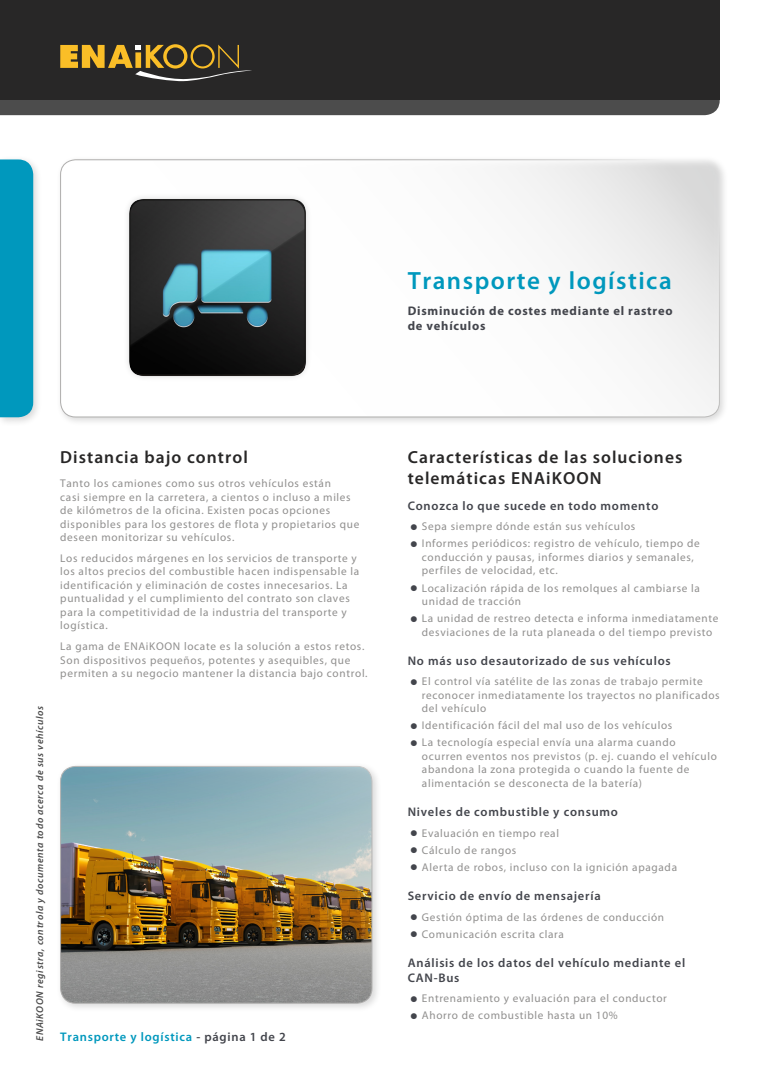
<style>
.page{position:relative;width:780px;height:1088px;background:#fff}
.page>*{position:absolute;margin:0;border:0;box-sizing:border-box;transform-origin:0 0}
.t1{font:600 25px "Myriad Pro";letter-spacing:.06em;color:#0098bd}
.t2{font:600 17.5px/21px "Myriad Pro";letter-spacing:.06em;color:#282727}
.t3{font:600 12.5px/15px "Myriad Pro";letter-spacing:.06em;color:#43454c}
.t4{font:700 12.5px/15px "Myriad Pro";letter-spacing:.06em;color:#43454c}
.t5{font:600 12.5px "Myriad Pro";letter-spacing:.06em;color:#0098bd}
.t6{font:11.25px/13.5px "Myriad Pro";letter-spacing:.06em;color:#908f8e}
.t7{font:italic 600 10px "Myriad Pro";letter-spacing:.06em;color:#4c4c4c}
.s1{color:#43454c}
.s2{font-weight:700;font-size:22.5px;color:#43454c}
</style>
<div class="page">
<div style="left:0;top:0;width:719px;height:99px;background:#282727"></div>
<svg style="left:0;top:44px;width:719px;height:71px"></svg>
<div style="left:56px;top:762px;width:325px;height:251px;background:#000;opacity:.15"></div>
<img style="left:61px;top:766px;width:311px;height:237px">
<div style="left:60px;top:766px;width:312px;height:237px;border:1px solid #afaead;border-radius:15px"></div>
<div style="left:56px;top:155px;width:673px;height:272px;background:#000;opacity:.15"></div>
<svg style="left:61px;top:160px;width:658px;height:257px"></svg>
<div style="left:60px;top:159px;width:659px;height:258px;border:1px solid #afaead;border-radius:15px"></div>
<div style="left:0;top:155px;width:42px;height:271px;background:#000;opacity:.15"></div>
<div style="left:0;top:159px;width:33px;height:258px;background:#0098bd"></div>
<div style="left:122px;top:193px;width:190px;height:190px;background:#fbfbfb"></div>
<img style="left:128px;top:198px;width:179px;height:179px">
<h1 class="t1" style="left:407px;top:265px;width:265px">Transporte y logística</h1>
<p class="t4" style="left:407px;top:303px;width:266px">Disminución de costes mediante el rastreo de vehículos</p>
<p class="t7" style="left:33px;top:1041px;width:337px;rotate:-90deg">ENAiKOON registra, controla y documenta todo acerca de sus vehículos</p>
<h2 class="t2" style="left:60px;top:446px;width:189px">Distancia bajo control</h2>
<p class="t6" style="left:60px;top:477px;width:300px">Tanto los camiones como sus otros vehículos están<br>casi siempre en la carretera, a cientos o incluso a miles de kilómetros de la oficina. Existen pocas opciones disponibles para los gestores de flota y propietarios que deseen monitorizar su vehículos.</p>
<p class="t6" style="left:60px;top:551px;width:300px">Los reducidos márgenes en los servicios de transporte y los altos precios del combustible hacen indispensable la identificación y eliminación de costes innecesarios. La puntualidad y el cumplimiento del contrato son claves para la competitividad de la industria del transporte y logística.</p>
<p class="t6" style="left:60px;top:639px;width:309px">La gama de ENAiKOON locate es la solución a estos retos.<br>Son dispositivos pequeños, potentes y asequibles, que permiten a su negocio mantener la distancia bajo control.</p>
<p class="t5" style="left:60px;top:1028px;width:227px">Transporte y logística <span class="s1">- página 1 de 2</span></p>
<h2 class="t2" style="left:407px;top:446px;width:276px">Características de las soluciones telemáticas ENAiKOON</h2>
<p class="t3" style="left:407px;top:498px;width:252px">Conozca lo que sucede en todo momento</p>
<p class="t6" style="left:410px;top:520px;width:227px"><span class="s2">•</span> Sepa siempre dónde están sus vehículos</p>
<p class="t6" style="left:422px;top:537px;width:279px;text-indent:-12px"><span class="s2">•</span> Informes periódicos: registro de vehículo, tiempo de conducción y pausas, informes diarios y semanales, perfiles de velocidad, etc.</p>
<p class="t6" style="left:422px;top:581px;width:279px;text-indent:-12px"><span class="s2">•</span> Localización rápida de los remolques al cambiarse la unidad de tracción</p>
<p class="t6" style="left:410px;top:611px;width:309px;text-align:center"><span class="s2">•</span> La unidad de restreo detecta e informa inmediatamente desviaciones de la ruta planeada o del tiempo previsto</p>
<p class="t3" style="left:407px;top:653px;width:264px">No más uso desautorizado de sus vehículos</p>
<p class="t6" style="left:422px;top:675px;width:299px;text-indent:-12px"><span class="s2">•</span> El control vía satélite de las zonas de trabajo permite reconocer inmediatamente los trayectos no planificados del vehículo</p>
<p class="t6" style="left:410px;top:719px;width:264px"><span class="s2">•</span> Identificación fácil del mal uso de los vehículos</p>
<p class="t6" style="left:422px;top:736px;width:296px;text-indent:-12px"><span class="s2">•</span> La tecnología especial envía una alarma cuando ocurren eventos nos previstos (p. ej. cuando el vehículo abandona la zona protegida o cuando la fuente de alimentación se desconecta de la batería)</p>
<p class="t3" style="left:407px;top:804px;width:212px">Niveles de combustible y consumo</p>
<p class="t6" style="left:410px;top:826px;width:150px"><span class="s2">•</span> Evaluación en tiempo real</p>
<p class="t6" style="left:410px;top:843px;width:108px"><span class="s2">•</span> Cálculo de rangos</p>
<p class="t6" style="left:410px;top:860px;width:268px"><span class="s2">•</span> Alerta de robos, incluso con la ignición apagada</p>
<p class="t3" style="left:407px;top:888px;width:194px">Servicio de envío de mensajería</p>
<p class="t6" style="left:410px;top:910px;width:255px"><span class="s2">•</span> Gestión óptima de las órdenes de conducción</p>
<p class="t6" style="left:410px;top:927px;width:155px"><span class="s2">•</span> Comunicación escrita clara</p>
<p class="t3" style="left:407px;top:955px;width:279px">Análisis de los datos del vehículo mediante el<br>CAN-Bus</p>
<p class="t6" style="left:410px;top:992px;width:258px"><span class="s2">•</span> Entrenamiento y evaluación para el conductor</p>
<p class="t6" style="left:410px;top:1009px;width:209px"><span class="s2">•</span> Ahorro de combustible hasta un 10%</p>
</div>
